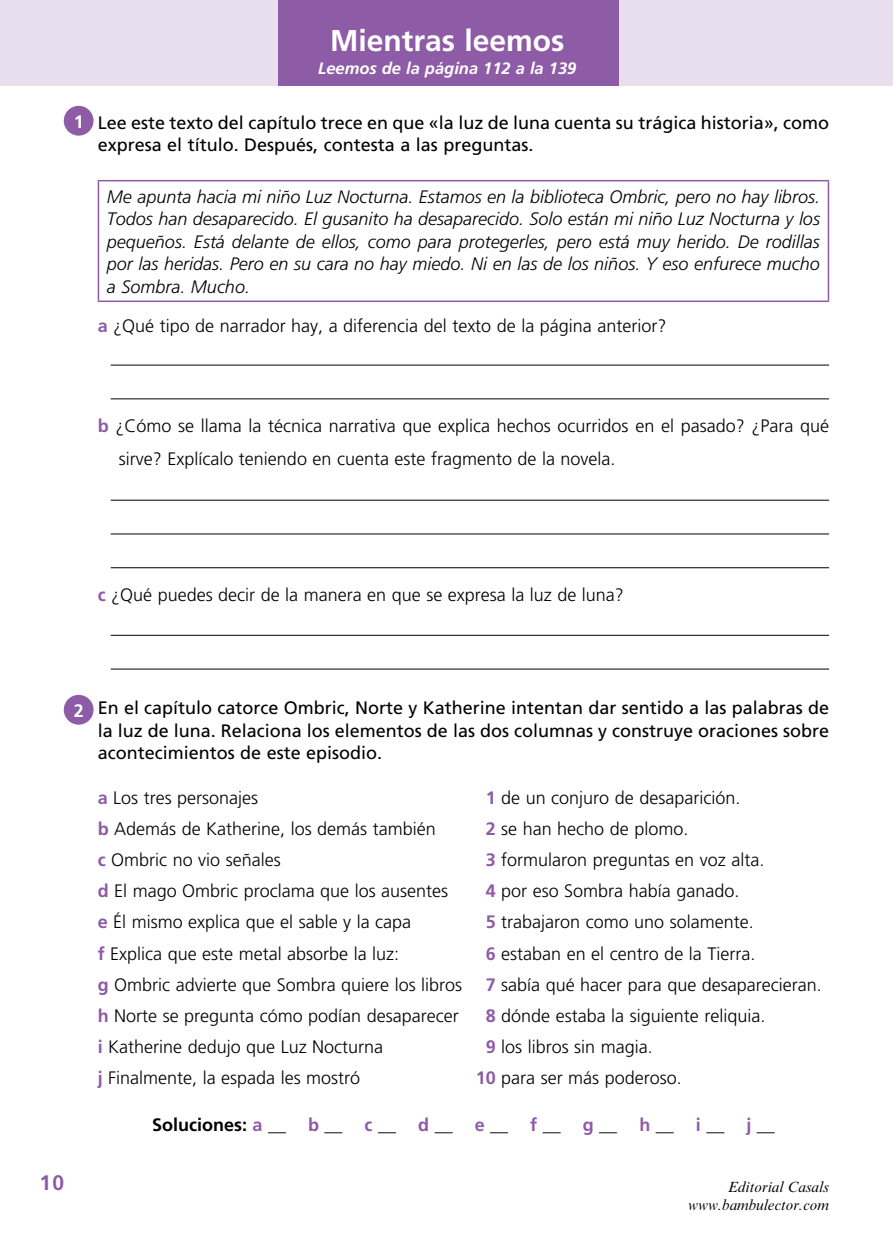
<style>
.page{position:relative;width:893px;height:1234px;background:#fff}
.page>*{position:absolute;margin:0;border:0;box-sizing:border-box;transform-origin:0 0}
.t1{font:700 30px "Frutiger";color:#fff}
.t2{font:700 21px "Frutiger";color:#8e5ba6}
.t3{font:300 18px/33px "Frutiger LT Std";color:#000}
.t4{font:italic 300 18px/22.5px "Frutiger LT Std";color:#000;text-align:justify}
.t5{font:18px/22.5px "Frutiger LT Std";color:#000}
.t6{font:700 18px "Frutiger";color:#fff}
.t7{font:italic 700 16.5px "Frutiger";color:#fff}
.t8{font:italic 15px/18px "Times New Roman MT Std";color:#000;text-align:right}
.s1{font-weight:700;color:#8e5ba6}
.s2{font-weight:700}
</style>
<div class="page">
<div style="left:0;top:0;width:893px;height:85px;background:#e8deed"></div>
<hr style="left:98px;top:180px;width:731px;height:1px;background:#8e5ba6">
<hr style="left:98px;top:181px;width:1px;height:119px;background:#8e5ba6">
<hr style="left:828px;top:181px;width:1px;height:119px;background:#8e5ba6">
<hr style="left:98px;top:300px;width:731px;height:2px;background:#8e5ba6">
<hr style="left:111px;top:365px;width:718px;height:1px;background:#000">
<hr style="left:111px;top:398px;width:718px;height:1px;background:#000">
<hr style="left:111px;top:500px;width:718px;height:1px;background:#000">
<hr style="left:111px;top:533px;width:718px;height:1px;background:#000">
<hr style="left:111px;top:567px;width:718px;height:1px;background:#000">
<hr style="left:111px;top:635px;width:718px;height:1px;background:#000">
<hr style="left:111px;top:668px;width:718px;height:1px;background:#000">
<div style="left:64px;top:106px;width:30px;height:30px;background:#8e5ba6;border-radius:50%"></div>
<div style="left:64px;top:694px;width:30px;height:30px;background:#8e5ba6;border-radius:50%"></div>
<div style="left:278px;top:0;width:340px;height:85px;background:#8e5ba6"></div>
<p class="t6" style="left:74px;top:111px;width:12px">1</p>
<h1 class="t1" style="left:330px;top:23px;width:236px">Mientras leemos</h1>
<p class="t7" style="left:318px;top:58px;width:260px">Leemos de la página 112 a la 139</p>
<p class="t5" style="left:98px;top:111px;width:733px">Lee este texto del capítulo trece en que «la luz de luna cuenta su trágica historia», como expresa el título. Después, contesta a las preguntas.</p>
<p class="t4" style="left:107px;top:185px;width:714px">Me apunta hacia mi niño Luz Nocturna. Estamos en la biblioteca Ombric, pero no hay libros.<br>Todos han desaparecido. El gusanito ha desaparecido. Solo están mi niño Luz Nocturna y los pequeños. Está delante de ellos, como para protegerles, pero está muy herido. De rodillas por las heridas. Pero en su cara no hay miedo. Ni en las de los niños. Y eso enfurece mucho a Sombra. Mucho.</p>
<p class="t3" style="left:98px;top:309px;width:570px"><span class="s1">a</span> ¿Qué tipo de narrador hay, a diferencia del texto de la página anterior?</p>
<p class="t3" style="left:119px;top:409px;width:712px;text-indent:-21px"><span class="s1">b</span> ¿Cómo se llama la técnica narrativa que explica hechos ocurridos en el pasado? ¿Para qué sirve? Explícalo teniendo en cuenta este fragmento de la novela.</p>
<p class="t3" style="left:98px;top:578px;width:528px"><span class="s1">c</span> ¿Qué puedes decir de la manera en que se expresa la luz de luna?</p>
<p class="t6" style="left:74px;top:700px;width:12px">2</p>
<p class="t5" style="left:98px;top:696px;width:733px;text-align:justify">En el capítulo catorce Ombric, Norte y Katherine intentan dar sentido a las palabras de la luz de luna. Relaciona los elementos de las dos columnas y construye oraciones sobre acontecimientos de este episodio.</p>
<p class="t3" style="left:98px;top:781px;width:162px"><span class="s1">a</span> Los tres personajes</p>
<p class="t3" style="left:486px;top:781px;width:256px"><span class="s1">1</span> de un conjuro de desaparición.</p>
<p class="t3" style="left:98px;top:812px;width:340px"><span class="s1">b</span> Además de Katherine, los demás también</p>
<p class="t3" style="left:486px;top:812px;width:204px"><span class="s1">2</span> se han hecho de plomo.</p>
<p class="t3" style="left:98px;top:843px;width:185px"><span class="s1">c</span> Ombric no vio señales</p>
<p class="t3" style="left:486px;top:843px;width:280px"><span class="s1">3</span> formularon preguntas en voz alta.</p>
<p class="t3" style="left:98px;top:874px;width:352px"><span class="s1">d</span> El mago Ombric proclama que los ausentes</p>
<p class="t3" style="left:486px;top:874px;width:255px"><span class="s1">4</span> por eso Sombra había ganado.</p>
<p class="t3" style="left:98px;top:905px;width:315px"><span class="s1">e</span> Él mismo explica que el sable y la capa</p>
<p class="t3" style="left:486px;top:905px;width:270px"><span class="s1">5</span> trabajaron como uno solamente.</p>
<p class="t3" style="left:98px;top:936px;width:303px"><span class="s1">f</span> Explica que este metal absorbe la luz:</p>
<p class="t3" style="left:486px;top:936px;width:271px"><span class="s1">6</span> estaban en el centro de la Tierra.</p>
<p class="t3" style="left:98px;top:967px;width:366px"><span class="s1">g</span> Ombric advierte que Sombra quiere los libros</p>
<p class="t3" style="left:486px;top:967px;width:338px"><span class="s1">7</span> sabía qué hacer para que desaparecieran.</p>
<p class="t3" style="left:98px;top:998px;width:363px"><span class="s1">h</span> Norte se pregunta cómo podían desaparecer</p>
<p class="t3" style="left:486px;top:998px;width:281px"><span class="s1">8</span> dónde estaba la siguiente reliquia.</p>
<p class="t3" style="left:98px;top:1029px;width:287px"><span class="s1">i</span> Katherine dedujo que Luz Nocturna</p>
<p class="t3" style="left:486px;top:1029px;width:169px"><span class="s1">9</span> los libros sin magia.</p>
<p class="t3" style="left:98px;top:1060px;width:264px"><span class="s1">j</span> Finalmente, la espada les mostró</p>
<p class="t3" style="left:476px;top:1060px;width:208px"><span class="s1">10</span> para ser más poderoso.</p>
<p class="t3" style="left:152px;top:1108px;width:624px"><span class="s2">Soluciones:</span> <span class="s1">a</span> __ <span class="s1">b</span> __ <span class="s1">c</span> __ <span class="s1">d</span> __ <span class="s1">e</span> __ <span class="s1">f</span> __ <span class="s1">g</span> __ <span class="s1">h</span> __ <span class="s1">i</span> __ <span class="s1">j</span> __</p>
<p class="t2" style="left:40px;top:1170px;width:26px">10</p>
<p class="t8" style="left:688px;top:1177px;width:142px">Editorial Casals www.bambulector.com</p>
</div>
